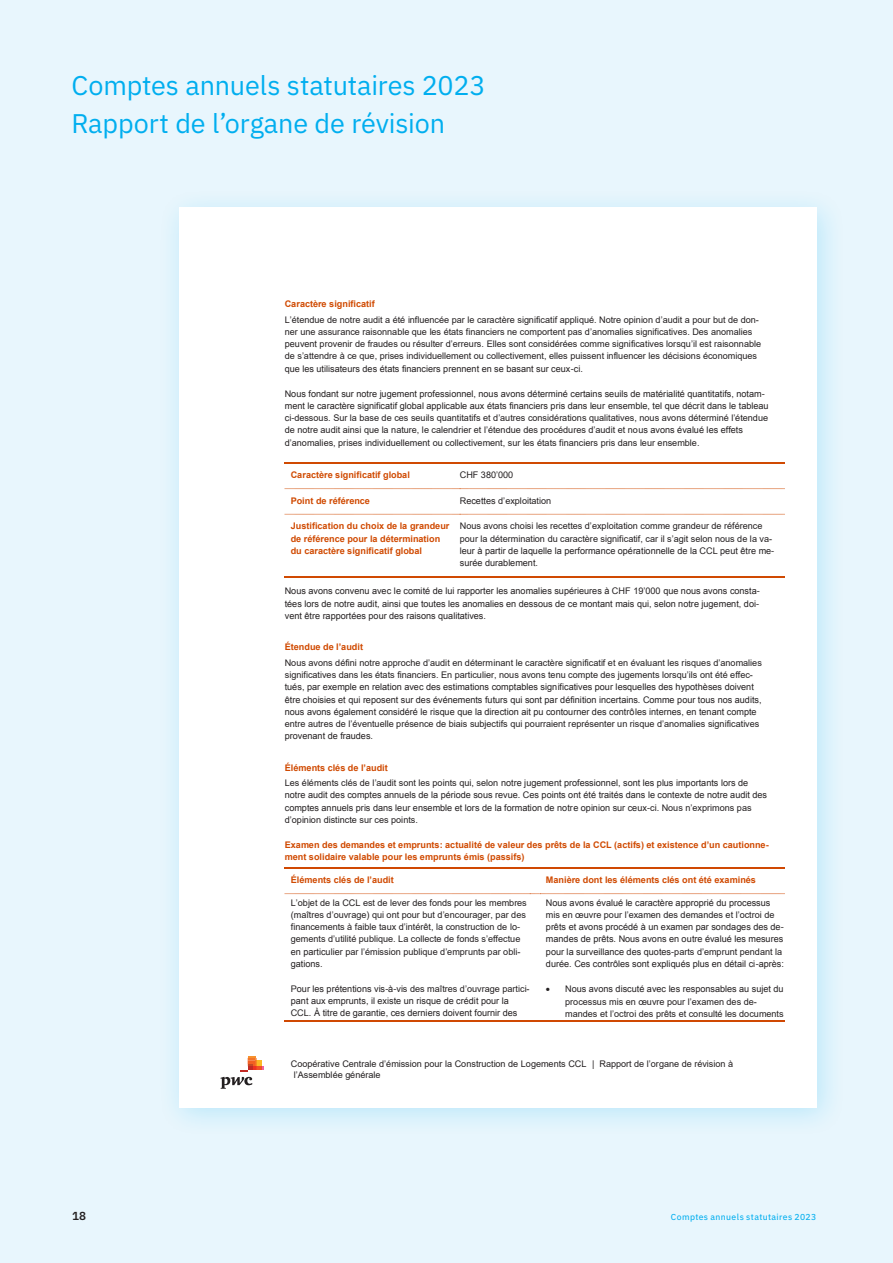
<style>
.page{position:relative;width:893px;height:1263px;background:#e8f6fd}
.page>*{position:absolute;margin:0;border:0;box-sizing:border-box;transform-origin:0 0}
.t1{font:27px/37.5px "IBM Plex Sans";letter-spacing:-.005em;color:#00aeef}
.t2{font:600 11.7px "IBM Plex Sans";color:#231f20}
.t3{font:9.15px/12.3px "Arial";color:#231f20}
.t4{font:700 9.15px/12.3px "Arial";letter-spacing:-.005em;color:#d04a02}
.t5{font:8.7px "IBM Plex Sans Text";letter-spacing:.045em;color:#00aeef}
</style>
<div class="page">
<div style="left:158px;top:187px;width:689px;height:951px;background:#00aeef;opacity:.2"></div>
<div style="left:179px;top:208px;width:637px;height:900px;background:#fff"></div>
<hr style="left:285px;top:462px;width:175px;height:1px;background:#d04a02">
<hr style="left:461px;top:462px;width:324px;height:1px;background:#d04a02">
<svg style="left:285px;top:488px;width:500px;height:1px"></svg>
<svg style="left:285px;top:514px;width:500px;height:1px"></svg>
<hr style="left:284px;top:576px;width:176px;height:1px;background:#d04a02">
<hr style="left:460px;top:576px;width:325px;height:1px;background:#d04a02">
<hr style="left:285px;top:867px;width:245px;height:1px;background:#d04802">
<hr style="left:541px;top:867px;width:244px;height:1px;background:#d04802">
<svg style="left:285px;top:893px;width:500px;height:1px"></svg>
<hr style="left:284px;top:1021px;width:246px;height:1px;background:#d04802">
<hr style="left:540px;top:1021px;width:245px;height:1px;background:#d04802">
<svg style="left:221px;top:1056px;width:42px;height:33px"></svg>
<h1 class="t1" style="left:71px;top:65px;width:416px">Comptes annuels statutaires 2023<br>Rapport de l’organe de révision</h1>
<p class="t4" style="left:285px;top:298px;width:91px">Caractère significatif</p>
<p class="t3" style="left:285px;top:313px;width:478px">L’étendue de notre audit a été influencée par le caractère significatif appliqué. Notre opinion d’audit a pour but de don&shy;ner une assurance raisonnable que les états financiers ne comportent pas d’anomalies significatives. Des anomalies peuvent provenir de fraudes ou résulter d’erreurs. Elles sont considérées comme significatives lorsqu’il est raisonnable de s’attendre à ce que, prises individuellement ou collectivement, elles puissent influencer les décisions économiques que les utilisateurs des états financiers prennent en se basant sur ceux-ci.</p>
<p class="t3" style="left:285px;top:387px;width:485px">Nous fondant sur notre jugement professionnel, nous avons déterminé certains seuils de matérialité quantitatifs, notam&shy;ment le caractère significatif global applicable aux états financiers pris dans leur ensemble, tel que décrit dans le tableau ci-dessous. Sur la base de ces seuils quantitatifs et d’autres considérations qualitatives, nous avons déterminé l’étendue de notre audit ainsi que la nature, le calendrier et l’étendue des procédures d’audit et nous avons évalué les effets d’anomalies, prises individuellement ou collectivement, sur les états financiers pris dans leur ensemble.</p>
<p class="t4" style="left:291px;top:469px;width:121px">Caractère significatif global</p>
<p class="t3" style="left:460px;top:469px;width:55px">CHF 380’000</p>
<p class="t4" style="left:291px;top:495px;width:81px">Point de référence</p>
<p class="t3" style="left:460px;top:495px;width:93px">Recettes d’exploitation</p>
<p class="t4" style="left:291px;top:520px;width:160px">Justification du choix de la grandeur de référence pour la détermination du caractère significatif global</p>
<p class="t3" style="left:460px;top:520px;width:316px">Nous avons choisi les recettes d’exploitation comme grandeur de référence pour la détermination du caractère significatif, car il s’agit selon nous de la va&shy;leur à partir de laquelle la performance opérationnelle de la CCL peut être me&shy;surée durablement.</p>
<p class="t3" style="left:285px;top:585px;width:476px;text-align:justify">Nous avons convenu avec le comité de lui rapporter les anomalies supérieures à CHF 19’000 que nous avons consta&shy;tées lors de notre audit, ainsi que toutes les anomalies en dessous de ce montant mais qui, selon notre jugement, doi&shy;vent être rapportées pour des raisons qualitatives.</p>
<p class="t4" style="left:285px;top:641px;width:80px">Étendue de l’audit</p>
<p class="t3" style="left:285px;top:656px;width:479px">Nous avons défini notre approche d’audit en déterminant le caractère significatif et en évaluant les risques d’anomalies significatives dans les états financiers. En particulier, nous avons tenu compte des jugements lorsqu’ils ont été effec&shy;tués, par exemple en relation avec des estimations comptables significatives pour lesquelles des hypothèses doivent être choisies et qui reposent sur des événements futurs qui sont par définition incertains. Comme pour tous nos audits, nous avons également considéré le risque que la direction ait pu contourner des contrôles internes, en tenant compte entre autres de l’éventuelle présence de biais subjectifs qui pourraient représenter un risque d’anomalies significatives provenant de fraudes.</p>
<p class="t4" style="left:285px;top:761px;width:105px">Éléments clés de l’audit</p>
<p class="t3" style="left:285px;top:777px;width:484px">Les éléments clés de l’audit sont les points qui, selon notre jugement professionnel, sont les plus importants lors de notre audit des comptes annuels de la période sous revue. Ces points ont été traités dans le contexte de notre audit des comptes annuels pris dans leur ensemble et lors de la formation de notre opinion sur ceux-ci. Nous n’exprimons pas d’opinion distincte sur ces points.</p>
<p class="t4" style="left:285px;top:839px;width:485px">Examen des demandes et emprunts: actualité de valeur des prêts de la CCL (actifs) et existence d’un cautionne&shy;ment solidaire valable pour les emprunts émis (passifs)</p>
<p class="t4" style="left:291px;top:874px;width:105px">Éléments clés de l’audit</p>
<p class="t4" style="left:546px;top:874px;width:212px">Manière dont les éléments clés ont été examinés</p>
<p class="t3" style="left:291px;top:896px;width:238px">L’objet de la CCL est de lever des fonds pour les membres (maîtres d’ouvrage) qui ont pour but d’encourager, par des financements à faible taux d’intérêt, la construction de lo&shy;gements d’utilité publique. La collecte de fonds s’effectue en particulier par l’émission publique d’emprunts par obli&shy;gations.</p>
<p class="t3" style="left:291px;top:982px;width:240px">Pour les prétentions vis-à-vis des maîtres d’ouvrage partici&shy;pant aux emprunts, il existe un risque de crédit pour la<br>CCL. À titre de garantie, ces derniers doivent fournir des</p>
<p class="t3" style="left:546px;top:896px;width:240px">Nous avons évalué le caractère approprié du processus mis en œuvre pour l’examen des demandes et l’octroi de prêts et avons procédé à un examen par sondages des de&shy;mandes de prêts. Nous avons en outre évalué les mesures pour la surveillance des quotes-parts d’emprunt pendant la durée. Ces contrôles sont expliqués plus en détail ci-après:</p>
<p class="t3" style="left:565px;top:983px;width:220px;text-indent:-19px">• Nous avons discuté avec les responsables au sujet du processus mis en œuvre pour l’examen des de&shy;mandes et l’octroi des prêts et consulté les documents</p>
<p class="t3" style="left:294px;top:1059px;width:441px;line-height:10.4px;text-indent:-3px">Coopérative Centrale d’émission pour la Construction de Logements CCL | Rapport de l’organe de révision à l’Assemblée générale</p>
<p class="t2" style="left:72px;top:1207px;width:16px">18</p>
<p class="t5" style="left:671px;top:1210px;width:147px">Comptes annuels statutaires 2023</p>
</div>
